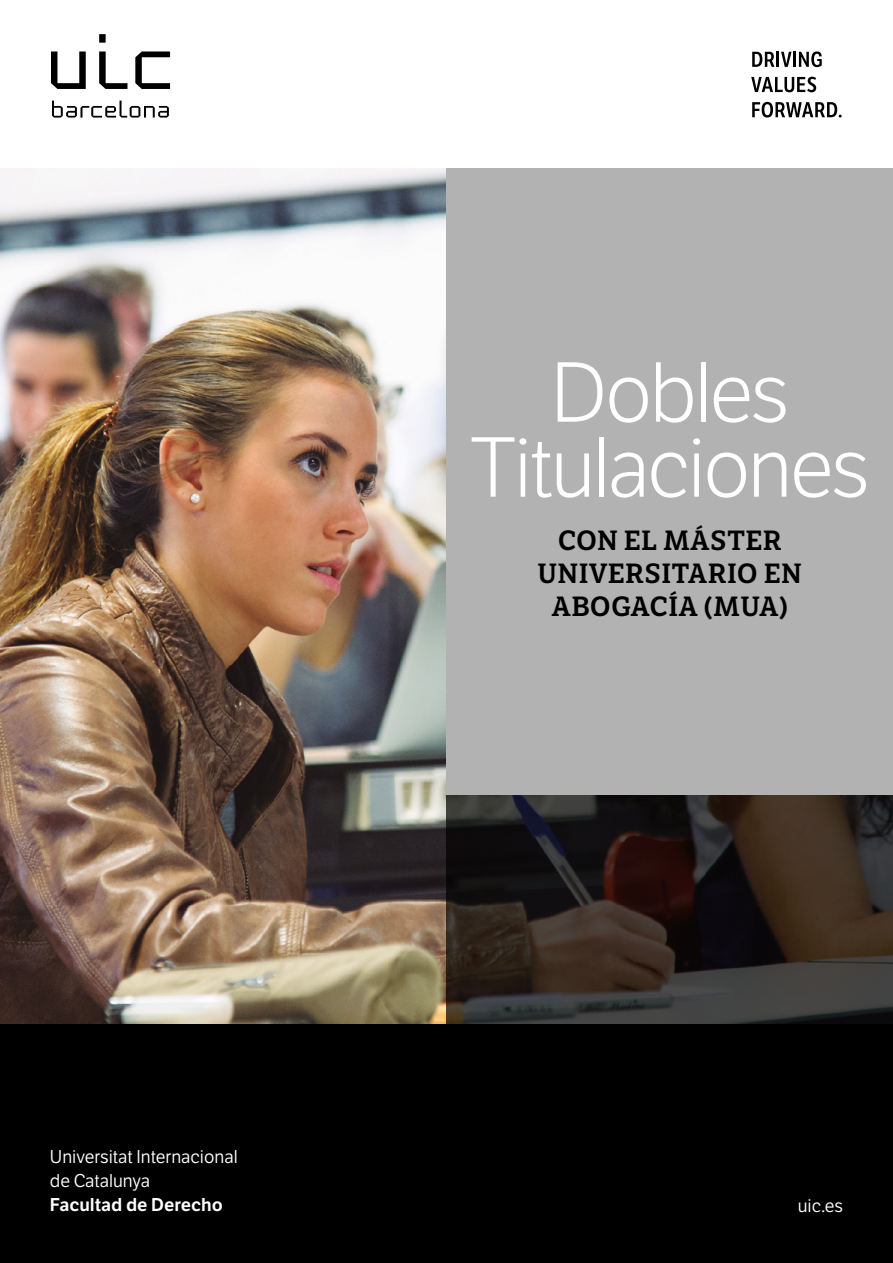
<style>
.page{position:relative;width:893px;height:1263px;background:#fff}
.page>*{position:absolute;margin:0;border:0;box-sizing:border-box;transform-origin:0 0}
.t1{font:82.5px/75px "LFT Etica Lt";letter-spacing:-.025em;color:#fff;text-align:center}
.t2{font:600 27px/33px "LFT Etica Sheriff";letter-spacing:.01em;color:#000;text-align:center}
.t3{font:18px/24px "LFT Etica Bk";color:#fff}
.t4{font:18px "LFT Etica SB";color:#fff}
</style>
<div class="page">
<img style="left:0;top:169px;width:446px;height:856px">
<svg style="left:446px;top:795px;width:447px;height:230px;background:#2d2521"></svg>
<div style="left:0;top:1025px;width:893px;height:238px;background:#000"></div>
<svg style="left:752px;top:52px;width:39px;height:15px"></svg>
<hr style="left:793px;top:52px;width:3px;height:15px;background:#000">
<svg style="left:799px;top:51px;width:23px;height:16px"></svg>
<svg style="left:751px;top:77px;width:65px;height:15px"></svg>
<svg style="left:752px;top:102px;width:90px;height:16px"></svg>
<svg style="left:51px;top:34px;width:119px;height:84px"></svg>
<div style="left:446px;top:169px;width:447px;height:626px;background:#b3b2b2"></div>
<p class="t3" style="left:50px;top:1145px;width:189px">Universitat Internacional de Catalunya</p>
<p class="t4" style="left:50px;top:1194px;width:174px">Facultad de Derecho</p>
<h1 class="t1" style="left:470px;top:358px;width:401px">Dobles<br>Titulaciones</h1>
<h2 class="t2" style="left:538px;top:524px;width:266px">CON EL MÁSTER<br>UNIVERSITARIO EN<br>ABOGACÍA (MUA)</h2>
<p class="t3" style="left:798px;top:1194px;width:47px">uic.es</p>
</div>
